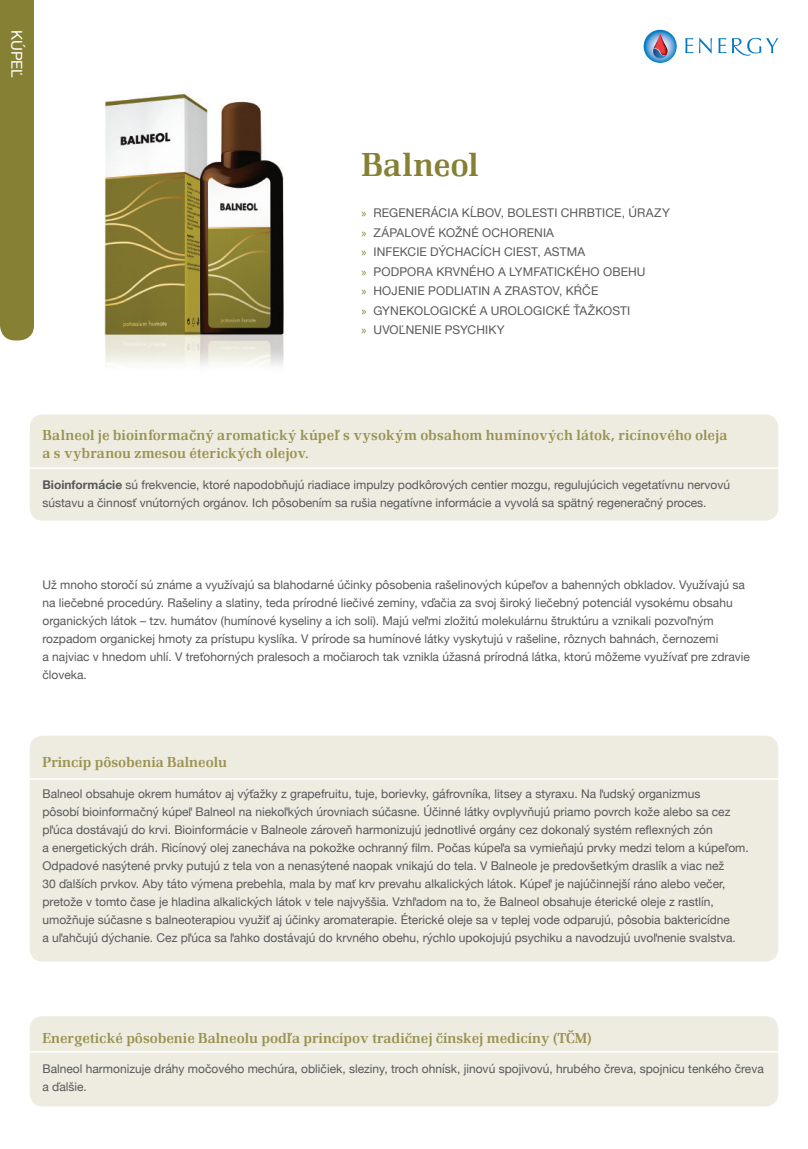
<style>
.page{position:relative;width:808px;height:1149px;background:#fff}
.page>*{position:absolute;margin:0;border:0;box-sizing:border-box;transform-origin:0 0}
.t1{font:500 34.5px "Renault TCE";color:#858034}
.t2{font:500 15px/18px "Renault TCE";color:#9a9251}
.t3{font:15px "Helvetica Neue";color:#fff}
.t4{font:12px/18px "Helvetica Neue";color:#57585a}
.s1{font-family:"Myriad Pro";color:#858034}
.s2{font-weight:700}
</style>
<div class="page">
<div style="left:0;top:0;width:34px;height:340px;background:#858034"></div>
<div style="left:30px;top:1015px;width:748px;height:91px;background:#eeece1;border-radius:13px"></div>
<hr style="left:0;top:1050px;width:808px;height:2px;background:#fff">
<svg style="left:644px;top:30px;width:33px;height:33px"></svg>
<svg style="left:651px;top:33px;width:16px;height:26px"></svg>
<svg style="left:685px;top:38px;width:8px;height:15px"></svg>
<svg style="left:699px;top:38px;width:13px;height:15px"></svg>
<svg style="left:718px;top:38px;width:8px;height:15px"></svg>
<svg style="left:732px;top:38px;width:46px;height:18px"></svg>
<div style="left:30px;top:414px;width:748px;height:106px;background:#eeece1;border-radius:13px"></div>
<hr style="left:0;top:467px;width:808px;height:2px;background:#fff">
<div style="left:30px;top:735px;width:748px;height:226px;background:#eeece1;border-radius:13px"></div>
<hr style="left:0;top:778px;width:808px;height:1px;background:#fff">
<img style="left:104px;top:93px;width:180px;height:273px">
<p class="t3" style="left:28px;top:30px;width:50px;rotate:90deg">KÚPEĽ</p>
<h1 class="t1" style="left:361px;top:145px;width:119px">Balneol</h1>
<p class="t4" style="left:361px;top:204px;width:310px;line-height:19.5px"><span class="s1">»</span> REGENERÁCIA KĹBOV, BOLESTI CHRBTICE, ÚRAZY <span class="s1">»</span> ZÁPALOVÉ KOŽNÉ OCHORENIA<br><span class="s1">»</span> INFEKCIE DÝCHACÍCH CIEST, ASTMA<br><span class="s1">»</span> PODPORA KRVNÉHO A LYMFATICKÉHO OBEHU<br><span class="s1">»</span> HOJENIE PODLIATIN A ZRASTOV, KŔČE<br><span class="s1">»</span> GYNEKOLOGICKÉ A UROLOGICKÉ ŤAŽKOSTI<br><span class="s1">»</span> UVOĽNENIE PSYCHIKY</p>
<p class="t2" style="left:43px;top:426px;width:686px">Balneol je bioinformačný aromatický kúpeľ s vysokým obsahom humínových látok, ricínového oleja a s vybranou zmesou éterických olejov.</p>
<p class="t4" style="left:43px;top:476px;width:689px"><span class="s2">Bioinformácie</span> sú frekvencie, ktoré napodobňujú riadiace impulzy podkôrových centier mozgu, regulujúcich vegetatívnu nervovú sústavu a činnosť vnútorných orgánov. Ich pôsobením sa rušia negatívne informácie a vyvolá sa spätný regeneračný proces.</p>
<p class="t4" style="left:43px;top:576px;width:709px">Už mnoho storočí sú známe a využívajú sa blahodarné účinky pôsobenia rašelinových kúpeľov a bahenných obkladov. Využívajú sa na liečebné procedúry. Rašeliny a slatiny, teda prírodné liečivé zeminy, vďačia za svoj široký liečebný potenciál vysokému obsahu organických látok – tzv. humátov (humínové kyseliny a ich soli). Majú veľmi zložitú molekulárnu štruktúru a vznikali pozvoľným rozpadom organickej hmoty za prístupu kyslíka. V prírode sa humínové látky vyskytujú v rašeline, rôznych bahnách, černozemi<br>a najviac v hnedom uhlí. V treťohorných pralesoch a močiaroch tak vznikla úžasná prírodná látka, ktorú môžeme využívať pre zdravie človeka.</p>
<p class="t2" style="left:43px;top:753px;width:186px">Princíp pôsobenia Balneolu</p>
<p class="t4" style="left:43px;top:785px;width:708px">Balneol obsahuje okrem humátov aj výťažky z grapefruitu, tuje, borievky, gáfrovníka, litsey a styraxu. Na ľudský organizmus<br>pôsobí bioinformačný kúpeľ Balneol na niekoľkých úrovniach súčasne. Účinné látky ovplyvňujú priamo povrch kože alebo sa cez pľúca dostávajú do krvi. Bioinformácie v Balneole zároveň harmonizujú jednotlivé orgány cez dokonalý systém reflexných zón<br>a energetických dráh. Ricínový olej zanecháva na pokožke ochranný film. Počas kúpeľa sa vymieňajú prvky medzi telom a kúpeľom.<br>Odpadové nasýtené prvky putujú z tela von a nenasýtené naopak vnikajú do tela. V Balneole je predovšetkým draslík a viac než<br>30 ďalších prvkov. Aby táto výmena prebehla, mala by mať krv prevahu alkalických látok. Kúpeľ je najúčinnejší ráno alebo večer, pretože v tomto čase je hladina alkalických látok v tele najvyššia. Vzhľadom na to, že Balneol obsahuje éterické oleje z rastlín, umožňuje súčasne s balneoterapiou využiť aj účinky aromaterapie. Éterické oleje sa v teplej vode odparujú, pôsobia baktericídne<br>a uľahčujú dýchanie. Cez pľúca sa ľahko dostávajú do krvného obehu, rýchlo upokojujú psychiku a navodzujú uvoľnenie svalstva.</p>
<p class="t2" style="left:43px;top:1028px;width:551px">Energetické pôsobenie Balneolu podľa princípov tradičnej čínskej medicíny (TČM)</p>
<p class="t4" style="left:43px;top:1060px;width:723px">Balneol harmonizuje dráhy močového mechúra, obličiek, sleziny, troch ohnísk, jinovú spojivovú, hrubého čreva, spojnicu tenkého čreva a ďalšie.</p>
</div>
